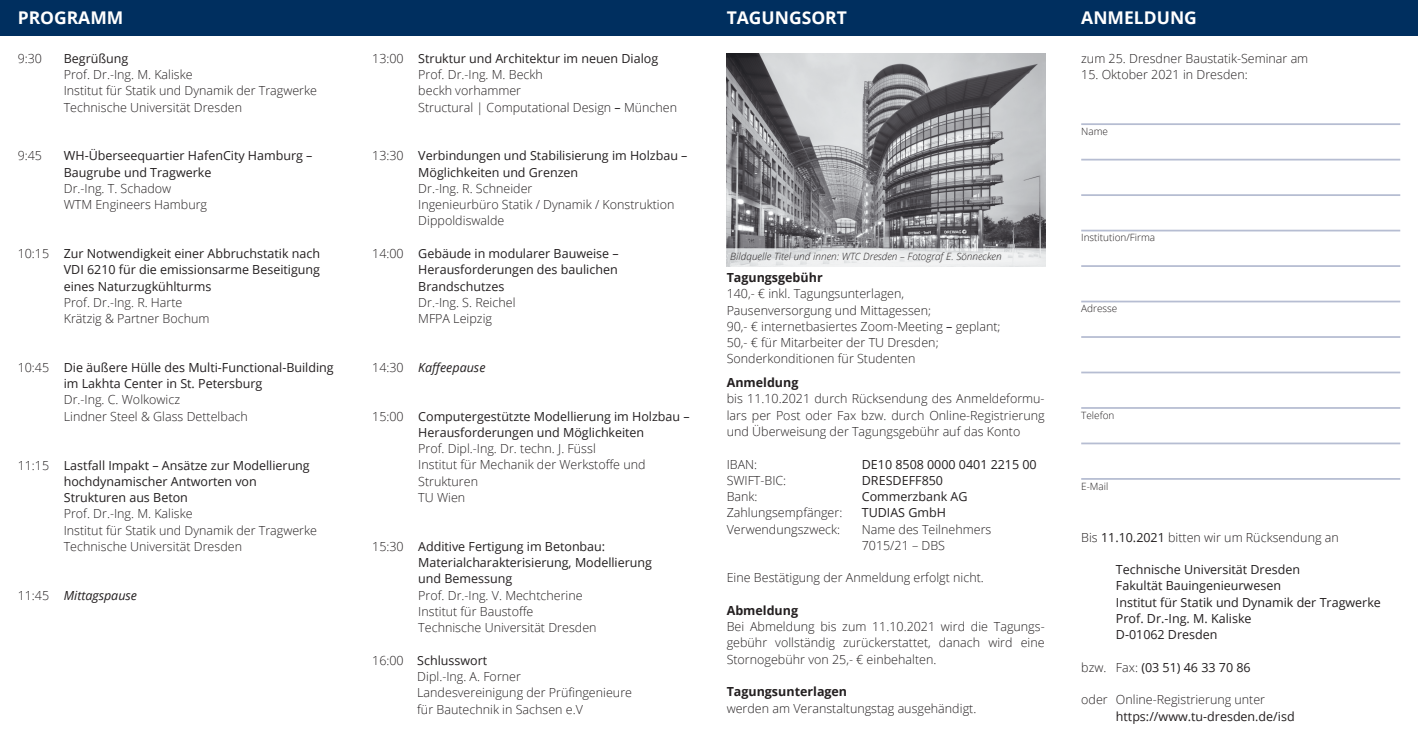
<style>
.page{position:relative;width:1418px;height:745px;background:#fff}
.page>*{position:absolute;margin:0;border:0;box-sizing:border-box;transform-origin:0 0}
.t1{font:700 17.5px "Open Sans";color:#fff}
.t2{font:300 12.5px/16.2px "Open Sans";color:#231f20}
.t3{font:12.5px/16.2px "Open Sans";color:#231f20}
.t4{font:700 12.5px "Open Sans";color:#231f20}
.t5{font:italic 12.5px "Open Sans";color:#231f20}
.t6{font:italic 300 10px "Open Sans";color:#231f20}
.t7{font:300 10px "Open Sans";color:#231f20}
.s1{font-weight:300}
.s2{font-weight:300;font-style:normal}
.s3{font-weight:400}
</style>
<div class="page">
<div style="left:0;top:0;width:1417px;height:35px;background:#002f5f"></div>
<img style="left:726px;top:53px;width:319px;height:213px">
<hr style="left:1081px;top:194px;width:319px;height:2px;background:#b6bdd2">
<hr style="left:1081px;top:123px;width:319px;height:2px;background:#b6bdd2">
<hr style="left:1081px;top:159px;width:319px;height:1px;background:#b6bdd2">
<hr style="left:1081px;top:265px;width:319px;height:2px;background:#b6bdd2">
<hr style="left:1081px;top:300px;width:319px;height:2px;background:#b6bdd2">
<hr style="left:1081px;top:371px;width:319px;height:2px;background:#b6bdd2">
<hr style="left:1081px;top:336px;width:319px;height:1px;background:#b6bdd2">
<hr style="left:1081px;top:407px;width:319px;height:1px;background:#b6bdd2">
<hr style="left:1081px;top:442px;width:319px;height:2px;background:#b6bdd2">
<hr style="left:1081px;top:477px;width:319px;height:2px;background:#b6bdd2">
<hr style="left:1081px;top:229px;width:319px;height:2px;background:#b6bdd2">
<h1 class="t1" style="left:18px;top:5px;width:107px">PROGRAMM</h1>
<h1 class="t1" style="left:726px;top:5px;width:122px">TAGUNGSORT</h1>
<h1 class="t1" style="left:1081px;top:5px;width:117px">ANMELDUNG</h1>
<p class="t2" style="left:18px;top:50px;width:26px">9:30</p>
<p class="t3" style="left:64px;top:50px;width:66px">Begrüßung</p>
<p class="t2" style="left:64px;top:66px;width:255px">Prof. Dr.-Ing. M. Kaliske<br>Institut für Statik und Dynamik der Tragwerke<br>Technische Universität Dresden</p>
<p class="t2" style="left:18px;top:147px;width:26px">9:45</p>
<p class="t3" style="left:64px;top:147px;width:250px">WH-Überseequartier HafenCity Hamburg –<br>Baugrube und Tragwerke</p>
<p class="t2" style="left:64px;top:180px;width:145px">Dr.-Ing. T. Schadow<br>WTM Engineers Hamburg</p>
<p class="t3" style="left:64px;top:245px;width:258px;text-align:justify;text-indent:-46px"><span class="s1">10:15</span> Zur Notwendigkeit einer Abbruchstatik nach VDI 6210 für die emissionsarme Beseitigung eines Naturzugkühlturms</p>
<p class="t2" style="left:64px;top:294px;width:147px">Prof. Dr.-Ing. R. Harte<br>Krätzig &amp; Partner Bochum</p>
<p class="t3" style="left:64px;top:359px;width:271px;text-indent:-46px"><span class="s1">10:45</span> Die äußere Hülle des Multi-Functional-Building im Lakhta Center in St. Petersburg</p>
<p class="t2" style="left:64px;top:391px;width:186px">Dr.-Ing. C. Wolkowicz<br>Lindner Steel &amp; Glass Dettelbach</p>
<p class="t3" style="left:64px;top:456px;width:247px;text-indent:-46px"><span class="s1">11:15</span> Lastfall Impakt – Ansätze zur Modellierung hochdynamischer Antworten von<br>Strukturen aus Beton</p>
<p class="t2" style="left:64px;top:505px;width:255px">Prof. Dr.-Ing. M. Kaliske<br>Institut für Statik und Dynamik der Tragwerke<br>Technische Universität Dresden</p>
<p class="t5" style="left:18px;top:586px;width:121px"><span class="s2">11:45</span> Mittagspause</p>
<p class="t2" style="left:418px;top:50px;width:260px;text-indent:-46px">13:00 <span class="s3">Struktur und Architektur im neuen Dialog </span>Prof. Dr.-Ing. M. Beckh<br>beckh vorhammer<br>Structural | Computational Design <span class="s3">–</span> München</p>
<p class="t3" style="left:418px;top:147px;width:271px;text-indent:-46px"><span class="s1">13:30</span> Verbindungen und Stabilisierung im Holzbau –<br>Möglichkeiten und Grenzen</p>
<p class="t2" style="left:418px;top:180px;width:258px">Dr.-Ing. R. Schneider<br>Ingenieurbüro Statik / Dynamik / Konstruktion<br>Dippoldiswalde</p>
<p class="t3" style="left:418px;top:245px;width:202px;text-align:justify;text-indent:-46px"><span class="s1">14:00</span> Gebäude in modularer Bauweise – Herausforderungen des baulichen Brandschutzes</p>
<p class="t2" style="left:418px;top:293px;width:99px">Dr.-Ing. S. Reichel<br>MFPA Leipzig</p>
<p class="t5" style="left:372px;top:358px;width:115px"><span class="s2">14:30</span> Kaffeepause</p>
<p class="t3" style="left:372px;top:407px;width:319px;text-align:center"><span class="s1">15:00</span> Computergestützte Modellierung im Holzbau –<br>Herausforderungen und Möglichkeiten</p>
<p class="t2" style="left:418px;top:440px;width:229px">Prof. Dipl.-Ing. Dr. techn. J. Füssl<br>Institut für Mechanik der Werkstoffe und<br>Strukturen<br>TU Wien</p>
<p class="t3" style="left:418px;top:537px;width:235px;text-indent:-46px"><span class="s1">15:30</span> Additive Fertigung im Betonbau:<br>Materialcharakterisierung, Modellierung und Bemessung</p>
<p class="t2" style="left:418px;top:586px;width:180px">Prof. Dr.-Ing. V. Mechtcherine<br>Institut für Baustoffe<br>Technische Universität Dresden</p>
<p class="t2" style="left:417px;top:651px;width:216px;text-indent:-45px">16:00 <span class="s3">Schlusswort<br></span>Dipl.-Ing. A. Forner<br>Landesvereinigung der Prüfingenieure für Bautechnik in Sachsen e.V</p>
<p class="t2" style="left:1081px;top:50px;width:229px">zum 25. Dresdner Baustatik-Seminar am</p>
<p class="t2" style="left:1081px;top:66px;width:168px">15. Oktober 2021 in Dresden:</p>
<p class="t7" style="left:1081px;top:124px;width:28px">Name</p>
<p class="t6" style="left:730px;top:249px;width:273px">Bildquelle Titel und innen: WTC Dresden – Fotograf E. Sönnecken</p>
<p class="t4" style="left:726px;top:268px;width:97px">Tagungsgebühr</p>
<p class="t2" style="left:726px;top:285px;width:275px">140,- € inkl. Tagungsunterlagen, Pausenversorgung und Mittagessen;<br>90,- € internetbasiertes Zoom-Meeting <span class="s3">–</span> geplant; 50,- € für Mitarbeiter der TU Dresden; Sonderkonditionen für Studenten</p>
<p class="t4" style="left:726px;top:373px;width:73px">Anmeldung</p>
<p class="t2" style="left:726px;top:390px;width:319px;text-align:justify">bis 11.10.2021 durch Rücksendung des Anmeldeformu&shy;lars per Post oder Fax bzw. durch Online-Registrierung und Überweisung der Tagungsgebühr auf das Konto</p>
<p class="t2" style="left:726px;top:455px;width:32px">IBAN:</p>
<p class="t3" style="left:861px;top:455px;width:176px">DE10 8508 0000 0401 2215 00</p>
<p class="t2" style="left:726px;top:471px;width:61px">SWIFT-BIC:</p>
<p class="t3" style="left:861px;top:471px;width:83px">DRESDEFF850</p>
<p class="t2" style="left:726px;top:487px;width:32px">Bank:</p>
<p class="t3" style="left:861px;top:487px;width:107px">Commerzbank AG</p>
<p class="t2" style="left:726px;top:504px;width:117px">Zahlungsempfänger:</p>
<p class="t3" style="left:861px;top:504px;width:86px">TUDIAS GmbH</p>
<p class="t2" style="left:726px;top:520px;width:115px">Verwendungszweck:</p>
<p class="t2" style="left:861px;top:520px;width:131px">Name des Teilnehmers<br>7015/21 – DBS</p>
<p class="t2" style="left:726px;top:569px;width:259px">Eine Bestätigung der Anmeldung erfolgt nicht.</p>
<p class="t4" style="left:726px;top:601px;width:73px">Abmeldung</p>
<p class="t2" style="left:726px;top:617px;width:319px;text-align:justify">Bei Abmeldung bis zum 11.10.2021 wird die Tagungs&shy;gebühr vollständig zurückerstattet, danach wird eine Stornogebühr von 25,- € einbehalten.</p>
<p class="t4" style="left:726px;top:682px;width:122px">Tagungsunterlagen</p>
<p class="t2" style="left:726px;top:699px;width:251px">werden am Veranstaltungstag ausgehändigt.</p>
<p class="t7" style="left:1081px;top:230px;width:75px">Institution/Firma</p>
<p class="t7" style="left:1081px;top:301px;width:38px">Adresse</p>
<p class="t7" style="left:1081px;top:407px;width:35px">Telefon</p>
<p class="t7" style="left:1081px;top:478px;width:29px">E-Mail</p>
<p class="t2" style="left:1081px;top:528px;width:259px">Bis <span class="s3">11.10.2021</span> bitten wir um Rücksendung an</p>
<p class="t3" style="left:1115px;top:561px;width:266px">Technische Universität Dresden<br>Fakultät Bauingenieurwesen<br>Institut für Statik und Dynamik der Tragwerke<br>Prof. Dr.-Ing. M. Kaliske<br>D-01062 Dresden</p>
<p class="t3" style="left:1081px;top:658px;width:171px"><span class="s1">bzw. Fax:</span> (03 51) 46 33 70 86</p>
<p class="t2" style="left:1081px;top:691px;width:185px">oder Online-Registrierung unter</p>
<p class="t3" style="left:1115px;top:707px;width:180px">https://www.tu-dresden.de/isd</p>
</div>
